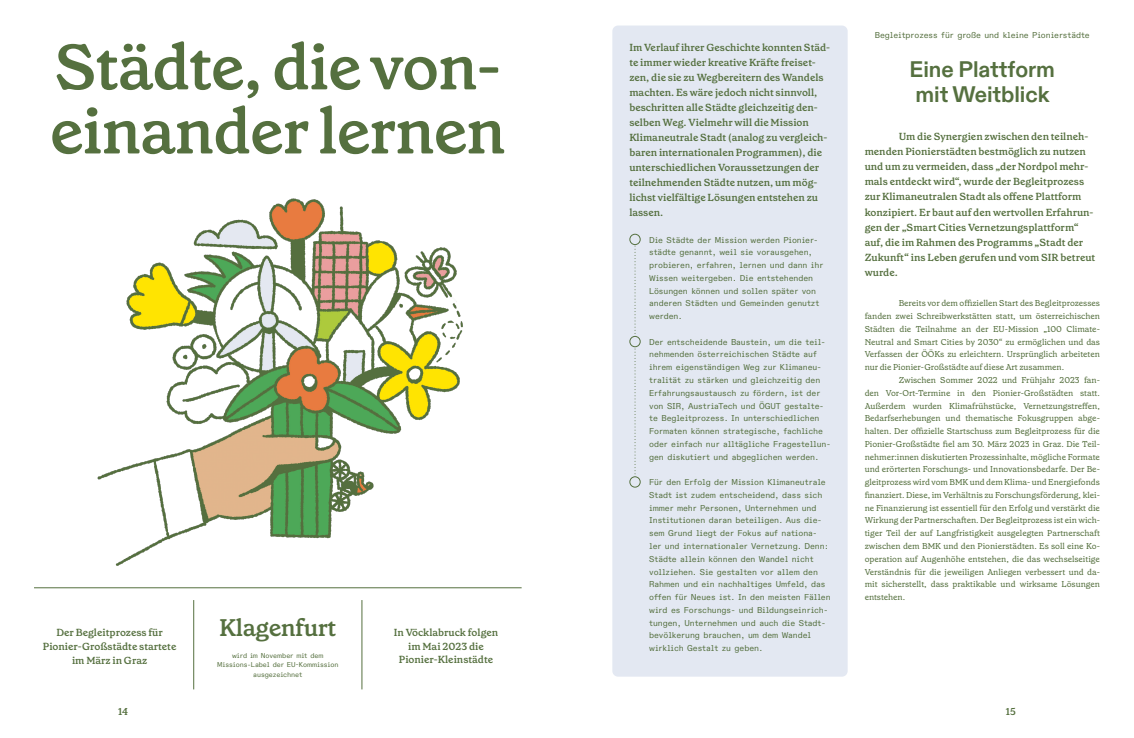
<style>
.page{position:relative;width:1134px;height:738px;background:#fff}
.page>*{position:absolute;margin:0;border:0;box-sizing:border-box;transform-origin:0 0}
.t1{font:600 64px/64px "Grenette Pro";letter-spacing:-.02em;color:#55703f}
.t2{font:600 24px "Grenette Pro";letter-spacing:-.02em;color:#55703f}
.t3{font:700 22.5px/25px "ABC Diatype";letter-spacing:-.005em;color:#55703f}
.t4{font:600 10.2px/15px "Grenette Pro";color:#55703f}
.t5{font:600 10px "Grenette Pro";color:#55703f}
.t6{font:8.5px/12.8px "Grenette Pro";letter-spacing:-.005em;color:#55703f;text-align:justify}
.t7{font:8.5px/12.8px "ABC Diatype Semi Mono Regular";letter-spacing:-.005em;color:#55703f}
.t8{font:7px/9.5px "ABC Diatype Semi Mono Regular";letter-spacing:-.005em;color:#55703f;text-align:center}
</style>
<div class="page">
<hr style="left:193px;top:599px;width:1px;height:90px;background:#55703f">
<hr style="left:361px;top:599px;width:1px;height:90px;background:#55703f">
<hr style="left:34px;top:587px;width:488px;height:1px;background:#55703f">
<img style="left:74px;top:198px;width:435px;height:465px">
<div style="left:612px;top:26px;width:236px;height:650px;background:#e3e8f2;border-radius:6px"></div>
<svg style="left:634px;top:245px;width:2px;height:230px"></svg>
<div style="left:629px;top:476px;width:12px;height:11px;border:1px solid #55703f;border-radius:50%"></div>
<svg style="left:630px;top:336px;width:10px;height:10px"></svg>
<div style="left:629px;top:335px;width:12px;height:12px;border:1px solid #55703f;border-radius:50%"></div>
<div style="left:629px;top:233px;width:12px;height:12px;border:1px solid #55703f;border-radius:50%"></div>
<p class="t1" style="left:50px;top:35px;width:458px">Städte, die von&shy;einander lernen</p>
<p class="t4" style="left:56px;top:624px;width:108px">Der Begleitprozess für</p>
<p class="t2" style="left:219px;top:611px;width:119px">Klagenfurt</p>
<p class="t4" style="left:394px;top:624px;width:106px">In Vöcklabruck folgen</p>
<p class="t4" style="left:43px;top:638px;width:135px">Pionier-Großstädte startete</p>
<p class="t4" style="left:408px;top:638px;width:77px">im Mai 2023 die</p>
<p class="t8" style="left:232px;top:650px;width:93px">wird im November mit dem</p>
<p class="t4" style="left:72px;top:652px;width:77px">im März in Graz</p>
<p class="t4" style="left:399px;top:651px;width:96px">Pionier-Kleinstädte</p>
<p class="t8" style="left:217px;top:659px;width:123px">Missions-Label der EU-Kommission ausgezeichnet</p>
<p class="t5" style="left:118px;top:704px;width:12px">14</p>
<p class="t4" style="left:629px;top:40px;width:202px">Im Verlauf ihrer Geschichte konnten Städ&shy;te immer wieder kreative Kräfte freiset&shy;zen, die sie zu Wegbereitern des Wandels machten. Es wäre jedoch nicht sinnvoll, beschritten alle Städte gleichzeitig den&shy;selben Weg. Vielmehr will die Mission Klimaneutrale Stadt (analog zu vergleich&shy;baren internationalen Programmen), die unterschiedlichen Voraussetzungen der teilnehmenden Städte nutzen, um mög&shy;lichst vielfältige Lösungen entstehen zu lassen.</p>
<p class="t7" style="left:649px;top:233px;width:176px">Die Städte der Mission werden Pionier&shy;städte genannt, weil sie vorausgehen, probieren, erfahren, lernen und dann ihr Wissen weitergeben. Die entstehenden Lösungen können und sollen später von anderen Städten und Gemeinden genutzt werden.</p>
<p class="t7" style="left:649px;top:335px;width:183px">Der entscheidende Baustein, um die teil&shy;nehmenden österreichischen Städte auf ihrem eigenständigen Weg zur Klimaneu&shy;tralität zu stärken und gleichzeitig den Erfahrungsaustausch zu fördern, ist der von SIR, AustriaTech und ÖGUT gestalte&shy;te Begleitprozess. In unterschiedlichen Formaten können strategische, fachliche oder einfach nur alltägliche Fragestellun&shy;gen diskutiert und abgeglichen werden.</p>
<p class="t7" style="left:649px;top:475px;width:183px">Für den Erfolg der Mission Klimaneutrale Stadt ist zudem entscheidend, dass sich immer mehr Personen, Unternehmen und Institutionen daran beteiligen. Aus die&shy;sem Grund liegt der Fokus auf nationa&shy;ler und internationaler Vernetzung. Denn:<br>Städte allein können den Wandel nicht vollziehen. Sie gestalten vor allem den Rahmen und ein nachhaltiges Umfeld, das ofen für Neues ist. In den meisten Fällen wird es Forschungs- und Bildungseinrich&shy;tungen, Unternehmen und auch die Stadt&shy;bevölkerung brauchen, um dem Wandel wirklich Gestalt zu geben.</p>
<p class="t7" style="left:875px;top:29px;width:216px">Begleitprozess für große und kleine Pionierstädte</p>
<p class="t3" style="left:910px;top:55px;width:147px">Eine Plattform mit Weitblick</p>
<p class="t4" style="left:865px;top:129px;width:232px;text-indent:34px">Um die Synergien zwischen den teilneh&shy;menden Pionierstädten bestmöglich zu nutzen und um zu vermeiden, dass „der Nordpol mehr&shy;mals entdeckt wird“, wurde der Begleitprozess zur Klimaneutralen Stadt als ofene Plattform konzipiert. Er baut auf den wertvollen Erfahrun&shy;gen der „Smart Cities Vernetzungsplattform“ auf, die im Rahmen des Programms „Stadt der Zukunft“ ins Leben gerufen und vom SIR betreut wurde.</p>
<p class="t6" style="left:865px;top:297px;width:237px;text-indent:34px">Bereits vor dem ofziellen Start des Begleitprozesses fanden zwei Schreibwerkstätten statt, um österreichischen Städten die Teilnahme an der EU-Mission „100 Climate-Neutral and Smart Cities by 2030“ zu ermöglichen und das Verfassen der ÖÖKs zu erleichtern. Ursprünglich arbeiteten nur die Pionier-Großstädte auf diese Art zusammen.</p>
<p class="t6" style="left:865px;top:373px;width:237px;text-indent:34px">Zwischen Sommer 2022 und Frühjahr 2023 fan&shy;den Vor-Ort-Termine in den Pionier-Großstädten statt.<br>Außerdem wurden Klimafrühstücke, Vernetzungstrefen, Bedarfserhebungen und thematische Fokusgruppen abge&shy;halten. Der ofzielle Startschuss zum Begleitprozess für die Pionier-Großstädte fel am 30. März 2023 in Graz. Die Teil&shy;nehmer:innen diskutierten Prozessinhalte, mögliche Formate und erörterten Forschungs- und Innovationsbedarfe. Der Be&shy;gleitprozess wird vom BMK und dem Klima- und Energiefonds fnanziert. Diese, im Verhältnis zu Forschungsförderung, klei&shy;ne Finanzierung ist essentiell für den Erfolg und verstärkt die Wirkung der Partnerschaften. Der Begleitprozess ist ein wich&shy;tiger Teil der auf Langfristigkeit ausgelegten Partnerschaft zwischen dem BMK und den Pionierstädten. Es soll eine Ko&shy;operation auf Augenhöhe entstehen, die das wechselseitige Verständnis für die jeweiligen Anliegen verbessert und da&shy;mit sicherstellt, dass praktikable und wirksame Lösungen entstehen.</p>
<p class="t5" style="left:1006px;top:704px;width:11px">15</p>
</div>
